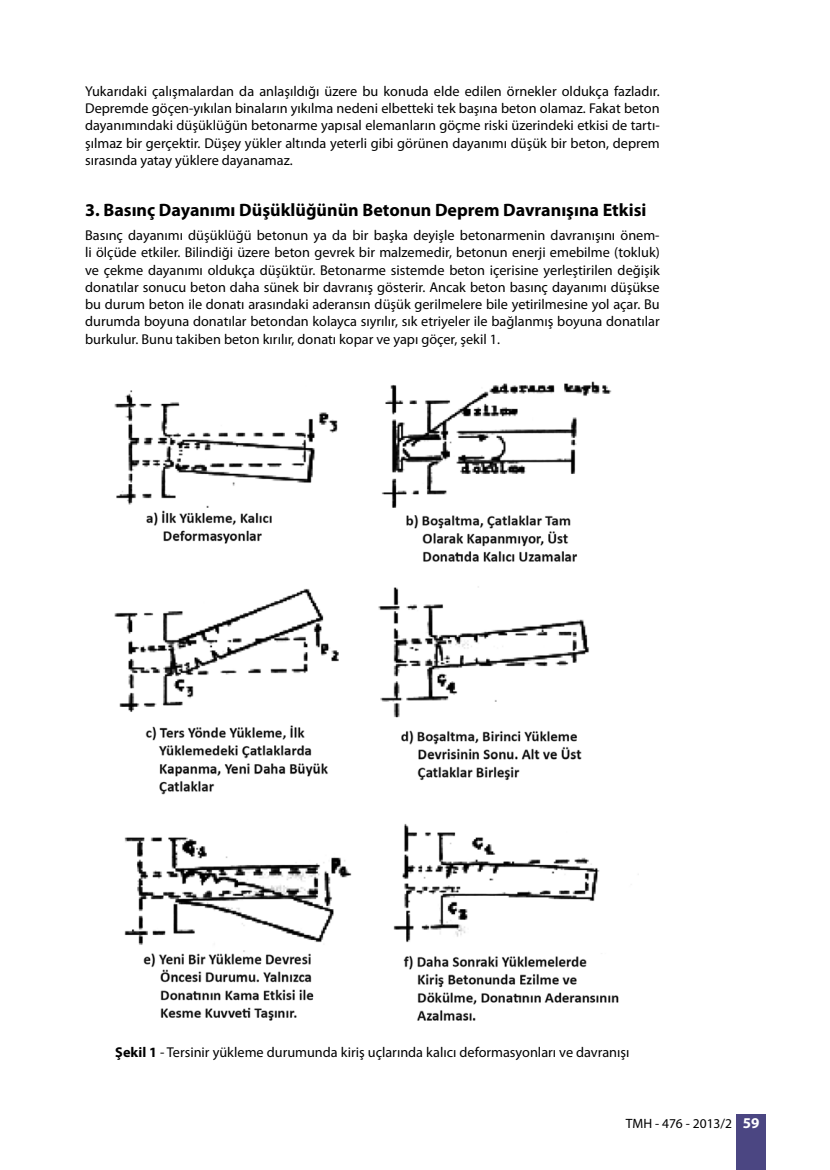
<style>
.page{position:relative;width:830px;height:1170px;background:#fff}
.page>*{position:absolute;margin:0;border:0;box-sizing:border-box;transform-origin:0 0}
.t1{font:700 18px "Myriad Pro";color:#000}
.t2{font:14.25px/17.2px "Myriad Pro";color:#000;text-align:justify}
.t3{font:13.5px "Myriad Pro";color:#000}
.s1{font-weight:700}
.s2{font-weight:700;font-size:15px;color:#fff}
</style>
<div class="page">
<div style="left:736px;top:1114px;width:29px;height:55px;background:#4b4682"></div>
<img style="left:114px;top:381px;width:505px;height:640px">
<p class="t2" style="left:85px;top:82px;width:576px">Yukarıdaki çalışmalardan da anlaşıldığı üzere bu konuda elde edilen örnekler oldukça fazladır.<br>Depremde göçen-yıkılan binaların yıkılma nedeni elbetteki tek başına beton olamaz. Fakat beton dayanımındaki düşüklüğün betonarme yapısal elemanların göçme riski üzerindeki etkisi de tartı&shy;şılmaz bir gerçektir. Düşey yükler altında yeterli gibi görünen dayanımı düşük bir beton, deprem sırasında yatay yüklere dayanamaz.</p>
<p class="t1" style="left:85px;top:199px;width:562px">3. Basınç Dayanımı Düşüklüğünün Betonun Deprem Davranışına Etkisi</p>
<p class="t2" style="left:85px;top:226px;width:576px">Basınç dayanımı düşüklüğü betonun ya da bir başka deyişle betonarmenin davranışını önem&shy;li ölçüde etkiler. Bilindiği üzere beton gevrek bir malzemedir, betonun enerji emebilme (tokluk) ve çekme dayanımı oldukça düşüktür. Betonarme sistemde beton içerisine yerleştirilen değişik donatılar sonucu beton daha sünek bir davranış gösterir. Ancak beton basınç dayanımı düşükse bu durum beton ile donatı arasındaki aderansın düşük gerilmelere bile yetirilmesine yol açar. Bu durumda boyuna donatılar betondan kolayca sıyrılır, sık etriyeler ile bağlanmış boyuna donatılar burkulur. Bunu takiben beton kırılır, donatı kopar ve yapı göçer, şekil 1.</p>
<p class="t2" style="left:115px;top:1043px;width:515px"><span class="s1">Şekil 1</span> - Tersinir yükleme durumunda kiriş uçlarında kalıcı deformasyonları ve davranışı</p>
<p class="t3" style="left:625px;top:1114px;width:135px">TMH - 476 - 2013/2 <span class="s2">59</span></p>
</div>
